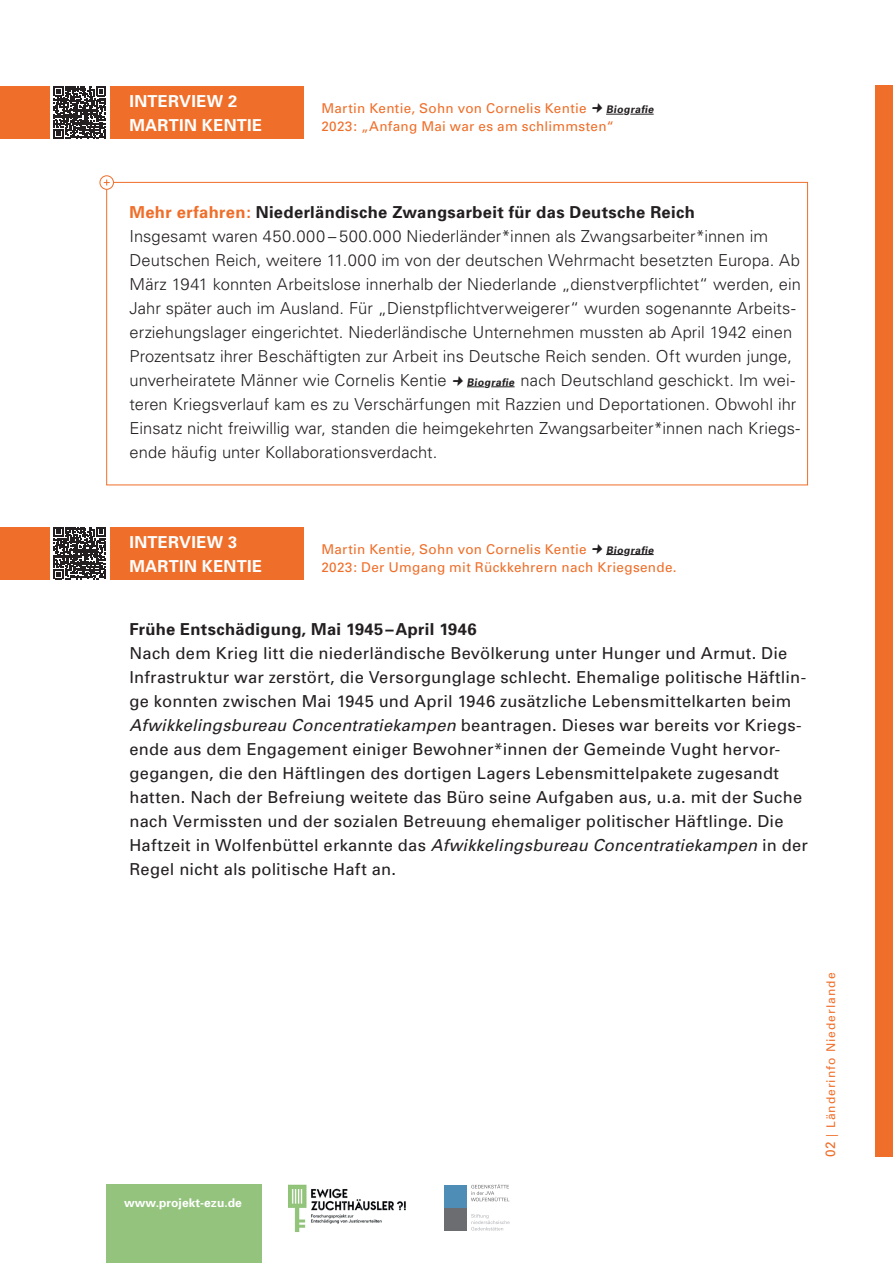
<style>
.page{position:relative;width:893px;height:1263px;background:#fff}
.page>*{position:absolute;margin:0;border:0;box-sizing:border-box;transform-origin:0 0}
.t1{font:300 16.5px/24px "Univers";letter-spacing:.005em;color:#231f20}
.t2{font:16.5px/24px "Univers";letter-spacing:.015em;color:#231f20}
.t3{font:700 16.5px/24px "Univers";letter-spacing:.02em;color:#fff}
.t4{font:700 16.5px "Univers";letter-spacing:.02em;color:#231f20}
.t5{font:13.5px "Univers";letter-spacing:.02em;color:#ef6e29}
.t6{font:12px "Univers";letter-spacing:.085em;color:#ef6e29}
.t7{font:700 12px "Univers";letter-spacing:.005em;color:#fff}
.t8{font:700 10.5px "Univers";color:#231f20}
.s1{font-weight:700;color:#ef6e29}
.s2{font-weight:700}
.s3{font-weight:700;font-size:10.5px}
.s4{font-style:italic}
.s5{font-size:13.5px}
</style>
<div class="page">
<svg style="left:54px;top:86px;width:52px;height:53px"></svg>
<svg style="left:48px;top:527px;width:64px;height:53px"></svg>
<svg style="left:54px;top:527px;width:52px;height:52px"></svg>
<hr style="left:58px;top:556px;width:20px;height:2px;background:#231f20">
<hr style="left:70px;top:576px;width:20px;height:2px;background:#231f20">
<hr style="left:79px;top:569px;width:20px;height:2px;background:#231f20">
<div style="left:111px;top:87px;width:193px;height:52px;background:#ef6e29"></div>
<div style="left:111px;top:527px;width:193px;height:52px;background:#ef6e29"></div>
<div style="left:0;top:87px;width:49px;height:52px;background:#ef6e29"></div>
<div style="left:0;top:527px;width:49px;height:52px;background:#ef6e29"></div>
<svg style="left:491px;top:386px;width:24px;height:1px"></svg>
<svg style="left:630px;top:114px;width:24px;height:1px"></svg>
<svg style="left:630px;top:554px;width:24px;height:1px"></svg>
<svg style="left:100px;top:176px;width:13px;height:13px"></svg>
<div style="left:100px;top:175px;width:14px;height:15px;border:1px solid #ef6e29;border-radius:50%"></div>
<svg style="left:104px;top:180px;width:6px;height:6px"></svg>
<div style="left:106px;top:1185px;width:156px;height:78px;background:#94c37e"></div>
<img style="left:288px;top:1184px;width:118px;height:48px">
<div style="left:876px;top:85px;width:17px;height:1072px;background:#ef6e29"></div>
<div style="left:444px;top:1185px;width:23px;height:23px;background:#4e8db5"></div>
<div style="left:444px;top:1208px;width:23px;height:22px;background:#6c6d70"></div>
<svg style="left:471px;top:1214px;width:39px;height:16px"></svg>
<svg style="left:471px;top:1184px;width:38px;height:17px"></svg>
<svg style="left:467px;top:386px;width:17px;height:1px"></svg>
<svg style="left:606px;top:113px;width:17px;height:2px"></svg>
<svg style="left:606px;top:554px;width:17px;height:1px"></svg>
<p class="t3" style="left:129px;top:90px;width:126px">Interview 2<br>Martin Kentie</p>
<p class="t5" style="left:321px;top:100px;width:267px">Martin Kentie, Sohn von Cornelis Kentie</p>
<p class="t8" style="left:606px;top:103px;width:51px">Biografie</p>
<p class="t5" style="left:321px;top:118px;width:294px">2023: „Anfang Mai war es am schlimmsten“</p>
<p class="t1" style="left:129px;top:200px;width:673px"><span class="s1">Mehr erfahren:</span> <span class="s2">Niederländische Zwangsarbeit für das Deutsche Reich<br></span>Insgesamt waren 450.000 – 500.000 Niederländer*innen als Zwangsarbeiter*innen im Deutschen Reich, weitere 11.000 im von der deutschen Wehrmacht besetzten Europa. Ab März 1941 konnten Arbeitslose innerhalb der Niederlande „dienstverpflichtet“ werden, ein Jahr später auch im Ausland. Für „Dienstpflichtverweigerer“ wurden sogenannte Arbeits&shy;erziehungslager eingerichtet. Niederländische Unternehmen mussten ab April 1942 einen Prozentsatz ihrer Beschäftigten zur Arbeit ins Deutsche Reich senden. Oft wurden junge, unverheiratete Männer wie Cornelis Kentie <span class="s3">Biografie</span> nach Deutschland geschickt. Im wei&shy;teren Kriegsverlauf kam es zu Verschärfungen mit Razzien und Deportationen. Obwohl ihr Einsatz nicht freiwillig war, standen die heimgekehrten Zwangsarbeiter*innen nach Kriegs&shy;ende häufig unter Kollaborationsverdacht.</p>
<p class="t3" style="left:129px;top:530px;width:126px">Interview 3<br>Martin Kentie</p>
<p class="t5" style="left:321px;top:541px;width:267px">Martin Kentie, Sohn von Cornelis Kentie</p>
<p class="t8" style="left:606px;top:543px;width:51px">Biografie</p>
<p class="t5" style="left:321px;top:559px;width:357px">2023: Der Umgang mit Rückkehrern nach Kriegsende.</p>
<p class="t4" style="left:129px;top:619px;width:349px">Frühe Entschädigung, Mai 1945–April 1946</p>
<p class="t2" style="left:129px;top:642px;width:680px">Nach dem Krieg litt die niederländische Bevölkerung unter Hunger und Armut. Die Infrastruktur war zerstört, die Versorgunglage schlecht. Ehemalige politische Häftlin&shy;ge konnten zwischen Mai 1945 und April 1946 zusätzliche Lebensmittelkarten beim <span class="s4">Afwikkelingsbureau Concentratiekampen</span> beantragen. Dieses war bereits vor Kriegs&shy;ende aus dem Engagement einiger Bewohner*innen der Gemeinde Vught hervor&shy;gegangen, die den Häftlingen des dortigen Lagers Lebensmittelpakete zugesandt hatten. Nach der Befreiung weitete das Büro seine Aufgaben aus, u.a. mit der Suche nach Vermissten und der sozialen Betreuung ehemaliger politischer Häftlinge. Die Haftzeit in Wolfenbüttel erkannte das <span class="s4">Afwikkelingsbureau Concentratiekampen</span> in der Regel nicht als politische Haft an.</p>
<p class="t7" style="left:124px;top:1196px;width:119px">www.projekt-ezu.de</p>
<p class="t6" style="left:824px;top:1157px;width:186px;rotate:-90deg"><span class="s5">02</span> | Länderinfo Niederlande</p>
</div>
